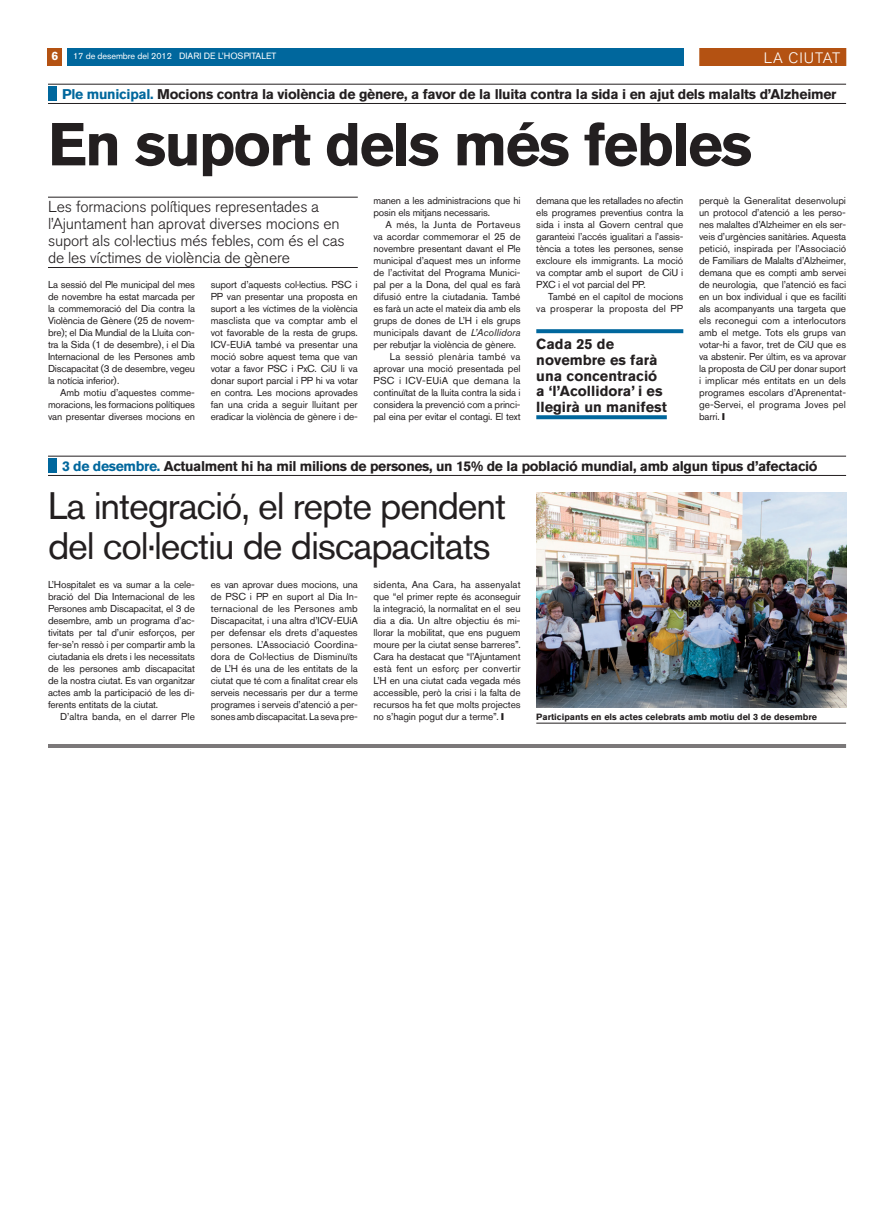
<style>
.page{position:relative;width:893px;height:1220px;background:#fff}
.page>*{position:absolute;margin:0;border:0;box-sizing:border-box;transform-origin:0 0}
.t1{font:700 60px "Akzidenz Grotesk BQ";letter-spacing:-.03em;color:#231f20}
.t2{font:38px/40px "Akzidenz Grotesk BQ";letter-spacing:-.03em;color:#231f20}
.t3{font:300 15.8px/17px "Akzidenz Grotesk BQ";letter-spacing:-.01em;color:#231f20}
.t4{font:300 15px "Akzidenz Grotesk BQ";letter-spacing:.06em;color:#fff}
.t5{font:700 14.5px/15.7px "Akzidenz Grotesk BQ";color:#231f20}
.t6{font:700 14px "Akzidenz Grotesk BQ";letter-spacing:-.02em;color:#231f20}
.t7{font:10px/12px "Akzidenz Grotesk BQ";letter-spacing:-.01em;color:#231f20;text-align:justify}
.t8{font:10px/12px "Akzidenz Grotesk BQ";letter-spacing:.02em;color:#231f20;text-align:right}
.t9{font:10px "Akzidenz Grotesk BQ";letter-spacing:.025em;color:#231f20}
.t10{font:10px "Akzidenz Grotesk BQ";letter-spacing:.03em;color:#231f20}
.t11{font:700 9px "Akzidenz Grotesk BQ";color:#231f20}
.t12{font:9px "Akzidenz Grotesk BQ";letter-spacing:-.01em;color:#fff}
.s1{font-weight:700;font-size:12px}
.s2{font-style:inherit}
.s3{color:#00679d}
.s4{font-style:italic}
</style>
<div class="page">
<div style="left:67px;top:48px;width:616px;height:18px;background:#00679d"></div>
<div style="left:48px;top:48px;width:14px;height:18px;background:#b45212"></div>
<div style="left:699px;top:48px;width:147px;height:18px;background:#b45212"></div>
<hr style="left:48px;top:197px;width:310px;height:1px;background:#231f20">
<hr style="left:48px;top:267px;width:310px;height:1px;background:#231f20">
<hr style="left:48px;top:84px;width:798px;height:1px;background:#231f20">
<hr style="left:48px;top:103px;width:798px;height:1px;background:#231f20">
<div style="left:48px;top:86px;width:8px;height:15px;background:#00679d"></div>
<hr style="left:48px;top:744px;width:798px;height:4px;background:#7b7879">
<svg style="left:536px;top:329px;width:147px;height:4px"></svg>
<svg style="left:536px;top:415px;width:131px;height:4px"></svg>
<hr style="left:48px;top:456px;width:798px;height:1px;background:#231f20">
<hr style="left:48px;top:475px;width:798px;height:1px;background:#231f20">
<div style="left:48px;top:458px;width:8px;height:15px;background:#00679d"></div>
<img style="left:536px;top:492px;width:310px;height:216px">
<hr style="left:536px;top:723px;width:310px;height:1px;background:#231f20">
<p class="t12" style="left:52px;top:51px;width:226px"><span class="s1">6</span> 17 de desembre del 2012 <span class="s2">DIARI DE L’HOSPITALET</span></p>
<h3 class="t4" style="left:764px;top:49px;width:78px">la ciutat</h3>
<h3 class="t6" style="left:62px;top:86px;width:776px"><span class="s3">Ple municipal.</span> Mocions contra la violència de gènere, a favor de la lluita contra la sida i en ajut dels malalts d’Alzheimer</h3>
<h1 class="t1" style="left:48px;top:110px;width:706px">En suport dels més febles</h1>
<h3 class="t3" style="left:48px;top:199px;width:298px">Les formacions polítiques representades a l’Ajuntament han aprovat diverses mocions en suport als col·lectius més febles, com és el cas de les víctimes de violència de gènere</h3>
<p class="t7" style="left:48px;top:278px;width:149px">La sessió del Ple municipal del mes de novembre ha estat marcada per la commemoració del Dia contra la Violència de Gènere (25 de novem&shy;bre); el Dia Mundial de la Lluita con&shy;tra la Sida (1 de desembre), i el Dia Internacional de les Persones amb Discapacitat (3 de desembre, vegeu la notícia inferior).</p>
<p class="t7" style="left:48px;top:386px;width:149px;text-indent:12px">Amb motiu d’aquestes comme&shy;moracions, les formacions polítiques van presentar diverses mocions en</p>
<p class="t7" style="left:211px;top:278px;width:149px">suport d’aquests col·lectius. PSC i PP van presentar una proposta en suport a les víctimes de la violència masclista que va comptar amb el vot favorable de la resta de grups.<br>ICV-EUiA també va presentar una moció sobre aquest tema que van votar a favor PSC i PxC. CiU li va donar suport parcial i PP hi va votar en contra. Les mocions aprovades fan una crida a seguir lluitant per eradicar la violència de gènere i de-</p>
<p class="t7" style="left:374px;top:194px;width:149px">manen a les administracions que hi posin els mitjans necessaris.</p>
<p class="t9" style="left:386px;top:219px;width:136px">A més, la Junta de Portaveus</p>
<p class="t7" style="left:374px;top:230px;width:149px">va acordar commemorar el 25 de</p>
<p class="t7" style="left:374px;top:242px;width:149px">novembre presentant davant el Ple</p>
<p class="t7" style="left:374px;top:254px;width:149px">municipal d’aquest mes un informe</p>
<p class="t7" style="left:374px;top:266px;width:148px">de l’activitat del Programa Munici-</p>
<p class="t7" style="left:374px;top:278px;width:149px">pal per a la Dona, del qual es farà</p>
<p class="t7" style="left:374px;top:290px;width:148px">difusió entre la ciutadania. També</p>
<p class="t7" style="left:374px;top:302px;width:149px">es farà un acte el mateix dia amb els</p>
<p class="t7" style="left:374px;top:314px;width:149px">grups de dones de L’H i els grups</p>
<p class="t7" style="left:374px;top:326px;width:148px">municipals davant de <span class="s4">L’Acollidora</span></p>
<p class="t7" style="left:374px;top:338px;width:144px">per rebutjar la violència de gènere.</p>
<p class="t10" style="left:390px;top:351px;width:132px">La sessió plenària també va</p>
<p class="t7" style="left:374px;top:362px;width:149px">aprovar una moció presentada pel</p>
<p class="t8" style="left:374px;top:374px;width:148px">PSC i ICV-EUiA que demana la</p>
<p class="t7" style="left:374px;top:386px;width:149px">continuïtat de la lluita contra la sida i</p>
<p class="t7" style="left:374px;top:398px;width:149px">considera la prevenció com a princi-</p>
<p class="t7" style="left:374px;top:410px;width:149px">pal eina per evitar el contagi. El text</p>
<p class="t7" style="left:536px;top:194px;width:149px">demana que les retallades no afectin els programes preventius contra la sida i insta al Govern central que garanteixi l’accés igualitari a l’assis&shy;tència a totes les persones, sense excloure els immigrants. La moció va comptar amb el suport de CiU i PXC i el vot parcial del PP.</p>
<p class="t8" style="left:536px;top:290px;width:149px">També en el capítol de mocions va prosperar la proposta del PP</p>
<h3 class="t5" style="left:536px;top:336px;width:132px">Cada 25 de novembre es farà una concentració a ‘l’Acollidora’ i es llegirà un manifest</h3>
<p class="t7" style="left:699px;top:194px;width:149px">perquè la Generalitat desenvolupi un protocol d’atenció a les perso&shy;nes malaltes d’Alzheimer en els ser&shy;veis d’urgències sanitàries. Aquesta petició, inspirada per l’Associació de Familiars de Malalts d’Alzheimer, demana que es compti amb servei de neurologia, que l’atenció es faci en un box individual i que es faciliti als acompanyants una targeta que els reconegui com a interlocutors amb el metge. Tots els grups van votar-hi a favor, tret de CiU que es va abstenir. Per últim, es va aprovar la proposta de CiU per donar suport i implicar més entitats en un dels programes escolars d’Aprenentat&shy;ge-Servei, el programa Joves pel barri.</p>
<h3 class="t6" style="left:62px;top:458px;width:757px"><span class="s3">3 de desembre.</span> Actualment hi ha mil milions de persones, un 15% de la població mundial, amb algun tipus d’afectació</h3>
<h2 class="t2" style="left:48px;top:485px;width:460px">La integració, el repte pendent del col·lectiu de discapacitats</h2>
<p class="t7" style="left:48px;top:578px;width:149px">L’Hospitalet es va sumar a la cele&shy;bració del Dia Internacional de les Persones amb Discapacitat, el 3 de desembre, amb un programa d’ac&shy;tivitats per tal d’unir esforços, per fer-se’n ressò i per compartir amb la ciutadania els drets i les necessitats de les persones amb discapacitat de la nostra ciutat. Es van organitzar actes amb la participació de les di&shy;ferents entitats de la ciutat.</p>
<p class="t7" style="left:60px;top:710px;width:136px">D’altra banda, en el darrer Ple</p>
<p class="t7" style="left:211px;top:578px;width:149px">es van aprovar dues mocions, una de PSC i PP en suport al Dia In&shy;ternacional de les Persones amb Discapacitat, i una altra d’ICV-EUiA per defensar els drets d’aquestes persones. L’Associació Coordina&shy;dora de Col·lectius de Disminuïts de L’H és una de les entitats de la ciutat que té com a finalitat crear els serveis necessaris per dur a terme programes i serveis d’atenció a per&shy;sones amb discapacitat. La seva pre-</p>
<p class="t7" style="left:374px;top:578px;width:149px">sidenta, Ana Cara, ha assenyalat que “el primer repte és aconseguir la integració, la normalitat en el seu dia a dia. Un altre objectiu és mi&shy;llorar la mobilitat, que ens puguem moure per la ciutat sense barreres”.<br>Cara ha destacat que “l’Ajuntament està fent un esforç per convertir L’H en una ciutat cada vegada més accessible, però la crisi i la falta de recursos ha fet que molts projectes no s’hagin pogut dur a terme”.</p>
<p class="t11" style="left:536px;top:712px;width:282px">Participants en els actes celebrats amb motiu del 3 de desembre</p>
</div>
